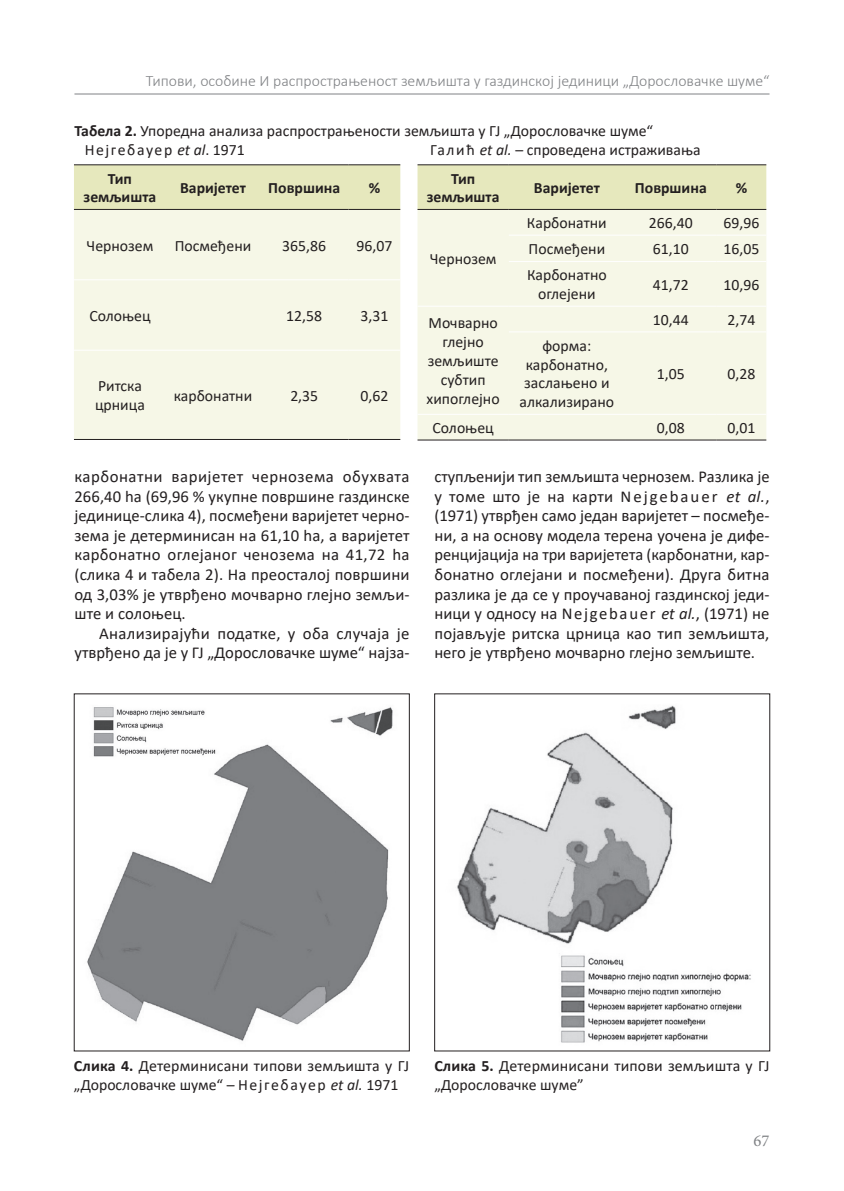
<style>
.page{position:relative;width:844px;height:1191px;background:#fff}
.page>*{position:absolute;margin:0;border:0;box-sizing:border-box;transform-origin:0 0}
.t1{font:16.62px/19.6px "Calibri";letter-spacing:.005em;color:#231f20;text-align:justify}
.t2{font:16.62px "Minion Pro";color:#808285}
.t3{font:15.75px/18.9px "Calibri";color:#231f20}
.t4{font:300 15.75px "Calibri";color:#808285}
.t5{font:700 15.75px/18.9px "Calibri";color:#231f20;text-align:center}
.s1{font-weight:700}
.s2{font-style:italic}
</style>
<div class="page">
<hr style="left:74px;top:94px;width:695px;height:1px;background:#808285">
<img style="left:87px;top:707px;width:306px;height:334px">
<img style="left:457px;top:705px;width:294px;height:338px">
<div style="left:417px;top:165px;width:349px;height:44px;background:#e6e8bd"></div>
<div style="left:417px;top:210px;width:349px;height:229px;background:#f6f7e7"></div>
<hr style="left:417px;top:164px;width:91px;height:1px;background:#231f20">
<hr style="left:508px;top:164px;width:116px;height:1px;background:#231f20">
<hr style="left:624px;top:164px;width:92px;height:1px;background:#231f20">
<hr style="left:716px;top:164px;width:50px;height:1px;background:#231f20">
<hr style="left:417px;top:209px;width:91px;height:1px;background:#231f20">
<hr style="left:508px;top:209px;width:116px;height:1px;background:#231f20">
<hr style="left:624px;top:209px;width:92px;height:1px;background:#231f20">
<hr style="left:716px;top:209px;width:50px;height:1px;background:#231f20">
<hr style="left:417px;top:439px;width:91px;height:1px;background:#231f20">
<hr style="left:508px;top:439px;width:116px;height:1px;background:#231f20">
<hr style="left:624px;top:439px;width:92px;height:1px;background:#231f20">
<hr style="left:716px;top:439px;width:50px;height:1px;background:#231f20">
<hr style="left:508px;top:235px;width:116px;height:1px;background:#fff">
<hr style="left:624px;top:235px;width:92px;height:1px;background:#fff">
<hr style="left:716px;top:235px;width:50px;height:1px;background:#fff">
<hr style="left:508px;top:261px;width:116px;height:1px;background:#fff">
<hr style="left:624px;top:261px;width:92px;height:1px;background:#fff">
<hr style="left:716px;top:261px;width:50px;height:1px;background:#fff">
<hr style="left:417px;top:306px;width:91px;height:1px;background:#fff">
<hr style="left:508px;top:306px;width:116px;height:1px;background:#fff">
<hr style="left:624px;top:306px;width:92px;height:1px;background:#fff">
<hr style="left:716px;top:306px;width:50px;height:1px;background:#fff">
<hr style="left:508px;top:331px;width:116px;height:1px;background:#fff">
<hr style="left:624px;top:331px;width:92px;height:1px;background:#fff">
<hr style="left:716px;top:331px;width:50px;height:1px;background:#fff">
<hr style="left:417px;top:414px;width:91px;height:1px;background:#fff">
<hr style="left:508px;top:414px;width:116px;height:1px;background:#fff">
<hr style="left:624px;top:414px;width:92px;height:1px;background:#fff">
<hr style="left:716px;top:414px;width:50px;height:1px;background:#fff">
<div style="left:74px;top:165px;width:326px;height:44px;background:#e6e8bd"></div>
<div style="left:74px;top:210px;width:326px;height:229px;background:#f6f7e7"></div>
<hr style="left:74px;top:164px;width:92px;height:1px;background:#231f20">
<hr style="left:166px;top:164px;width:94px;height:1px;background:#231f20">
<hr style="left:260px;top:164px;width:88px;height:1px;background:#231f20">
<hr style="left:348px;top:164px;width:52px;height:1px;background:#231f20">
<hr style="left:74px;top:209px;width:92px;height:1px;background:#231f20">
<hr style="left:166px;top:209px;width:94px;height:1px;background:#231f20">
<hr style="left:260px;top:209px;width:88px;height:1px;background:#231f20">
<hr style="left:348px;top:209px;width:52px;height:1px;background:#231f20">
<hr style="left:74px;top:439px;width:92px;height:1px;background:#231f20">
<hr style="left:166px;top:439px;width:94px;height:1px;background:#231f20">
<hr style="left:260px;top:439px;width:88px;height:1px;background:#231f20">
<hr style="left:348px;top:439px;width:52px;height:1px;background:#231f20">
<hr style="left:74px;top:279px;width:92px;height:1px;background:#fff">
<hr style="left:166px;top:279px;width:94px;height:1px;background:#fff">
<hr style="left:260px;top:279px;width:88px;height:1px;background:#fff">
<hr style="left:348px;top:279px;width:52px;height:1px;background:#fff">
<hr style="left:74px;top:350px;width:92px;height:1px;background:#fff">
<hr style="left:166px;top:350px;width:94px;height:1px;background:#fff">
<hr style="left:260px;top:350px;width:88px;height:1px;background:#fff">
<hr style="left:348px;top:350px;width:52px;height:1px;background:#fff">
<p class="t4" style="left:146px;top:71px;width:625px">Типови, особине И распрострањеност земљишта у газдинској јединици „Дорословачке шуме“</p>
<p class="t3" style="left:85px;top:121px;width:569px;text-indent:-10px"><span class="s1">Табела 2.</span> Упоредна анализа распрострањености земљишта у ГЈ „Дорословачке шуме“<br>Нејгебауер <span class="s2">et al</span>. 1971</p>
<p class="t3" style="left:451px;top:135px;width:251px;line-height:28.9px;text-indent:-21px">Галић <span class="s2">et al.</span> – спроведена истраживања<br><span class="s1">Тип</span></p>
<p class="t5" style="left:426px;top:188px;width:74px">земљишта</p>
<p class="t5" style="left:84px;top:169px;width:74px">Тип земљишта</p>
<p class="t5" style="left:180px;top:178px;width:67px">Варијетет</p>
<p class="t5" style="left:268px;top:178px;width:73px">Површина</p>
<p class="t5" style="left:368px;top:178px;width:13px">%</p>
<p class="t3" style="left:87px;top:235px;width:68px">Чернозем</p>
<p class="t3" style="left:175px;top:235px;width:78px">Посмеђени</p>
<p class="t3" style="left:282px;top:235px;width:45px">365,86</p>
<p class="t3" style="left:356px;top:235px;width:37px">96,07</p>
<p class="t5" style="left:534px;top:178px;width:67px">Варијетет</p>
<p class="t5" style="left:634px;top:178px;width:73px">Површина</p>
<p class="t5" style="left:735px;top:178px;width:13px">%</p>
<p class="t3" style="left:527px;top:213px;width:81px">Карбонатни</p>
<p class="t3" style="left:648px;top:213px;width:45px">266,40</p>
<p class="t3" style="left:723px;top:213px;width:37px">69,96</p>
<p class="t3" style="left:528px;top:239px;width:78px">Посмеђени</p>
<p class="t3" style="left:652px;top:239px;width:37px">61,10</p>
<p class="t3" style="left:723px;top:239px;width:37px">16,05</p>
<p class="t3" style="left:527px;top:265px;width:81px;text-align:center">Карбонатно оглејени</p>
<p class="t3" style="left:652px;top:275px;width:37px">41,72</p>
<p class="t3" style="left:723px;top:275px;width:37px">10,96</p>
<p class="t3" style="left:429px;top:249px;width:68px">Чернозем</p>
<p class="t3" style="left:89px;top:306px;width:63px">Солоњец</p>
<p class="t3" style="left:286px;top:306px;width:37px">12,58</p>
<p class="t3" style="left:360px;top:306px;width:29px">3,31</p>
<p class="t3" style="left:95px;top:376px;width:51px">Ритска црница</p>
<p class="t3" style="left:174px;top:386px;width:80px">карбонатни</p>
<p class="t3" style="left:290px;top:386px;width:29px">2,35</p>
<p class="t3" style="left:360px;top:386px;width:29px">0,62</p>
<p class="t1" style="left:74px;top:466px;width:336px">карбонатни варијeтет чернозема обухвата 266,40 ha (69,96 % укупне површине газдинске јединице-слика 4), посмеђени варијетет черно&shy;зема је детерминисан на 61,10 ha, а варијетет карбонатно оглејаног ченозема на 41,72 ha (слика 4 и табела 2). На преосталој површини од 3,03% је утврђено мочварно глејно земљи&shy;ште и солоњец.</p>
<p class="t1" style="left:74px;top:623px;width:336px;text-align:right">Анализирајући податке, у оба случаја је утврђено да је у ГЈ „Дорословачке шуме“ најза-</p>
<p class="t3" style="left:426px;top:313px;width:75px;text-align:center">Мочварно глејно земљиште субтип хипоглејно</p>
<p class="t3" style="left:652px;top:310px;width:37px">10,44</p>
<p class="t3" style="left:727px;top:310px;width:29px">2,74</p>
<p class="t3" style="left:519px;top:335px;width:96px;text-align:center">форма: карбонатно, заслањено и алкализирано</p>
<p class="t3" style="left:656px;top:364px;width:29px">1,05</p>
<p class="t3" style="left:727px;top:364px;width:29px">0,28</p>
<p class="t3" style="left:432px;top:418px;width:63px">Солоњец</p>
<p class="t3" style="left:656px;top:418px;width:29px">0,08</p>
<p class="t3" style="left:727px;top:418px;width:29px">0,01</p>
<p class="t1" style="left:434px;top:466px;width:336px">ступљенији тип земљишта чернозем. Разлика је у томе што је на карти Nejgebauer <span class="s2">et al.</span>, (1971) утврђен само један варијетет – посмеђе&shy;ни, а на основу модела терена уочена је дифе&shy;ренцијација на три варијетета (карбонатни, кар&shy;бонатно оглејани и посмеђени). Друга битна разлика је да се у проучаваној газдинској једи&shy;ници у односу на Nejgebauer <span class="s2">et al.</span>, (1971) не појављује ритска црница као тип земљишта, него је утврђено мочварно глејно земљиште.</p>
<p class="t3" style="left:74px;top:1056px;width:336px"><span class="s1">Слика 4.</span> Детерминисани типови земљишта у ГЈ „Дорословачке шуме“ – Нејгебауер <span class="s2">et al.</span> 1971</p>
<p class="t3" style="left:434px;top:1056px;width:336px"><span class="s1">Слика 5.</span> Детерминисани типови земљишта у ГЈ „Дорословачке шуме”</p>
<p class="t2" style="left:753px;top:1129px;width:17px">67</p>
</div>
